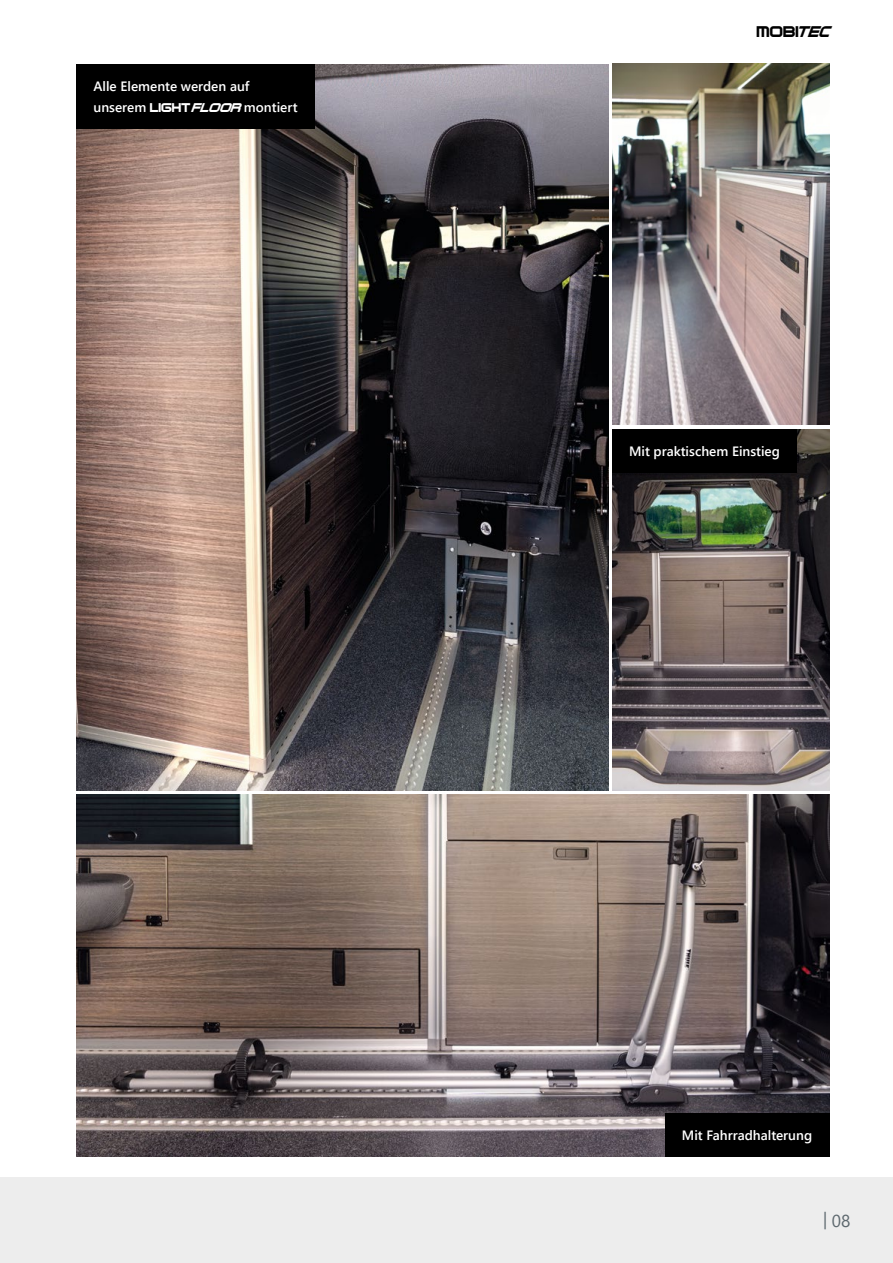
<style>
.page{position:relative;width:893px;height:1263px;background:#fff}
.page>*{position:absolute;margin:0;border:0;box-sizing:border-box;transform-origin:0 0}
.t1{font:17.25px "Segoe UI";color:#5d686e}
.t2{font:16.5px "Terminator Two";color:#000}
.t3{font:600 13.5px/21px "Segoe UI";color:#fff}
.s1{font-family:"Terminator Two";font-weight:400}
.s2{font-family:"Terminator Two";font-weight:400;font-style:italic}
.s3{font-style:italic}
</style>
<div class="page">
<div style="left:0;top:1178px;width:893px;height:85px;background:#ededed"></div>
<img style="left:77px;top:64px;width:531px;height:726px">
<img style="left:77px;top:794px;width:752px;height:363px">
<img style="left:612px;top:429px;width:217px;height:361px">
<img style="left:612px;top:64px;width:217px;height:361px">
<div style="left:665px;top:1113px;width:164px;height:44px;background:#000"></div>
<div style="left:77px;top:64px;width:238px;height:65px;background:#000"></div>
<div style="left:612px;top:429px;width:185px;height:44px;background:#000"></div>
<p class="t3" style="left:94px;top:75px;width:206px">Alle Elemente werden auf unserem <span class="s1">Light</span><span class="s2">FLOOR</span> montiert</p>
<p class="t2" style="left:757px;top:23px;width:80px">Mobi<span class="s3">TEC</span></p>
<p class="t3" style="left:629px;top:440px;width:152px">Mit praktischem Einstieg</p>
<p class="t3" style="left:682px;top:1123px;width:132px">Mit Fahrradhalterung</p>
<p class="t1" style="left:823px;top:1204px;width:29px">| 08</p>
</div>
